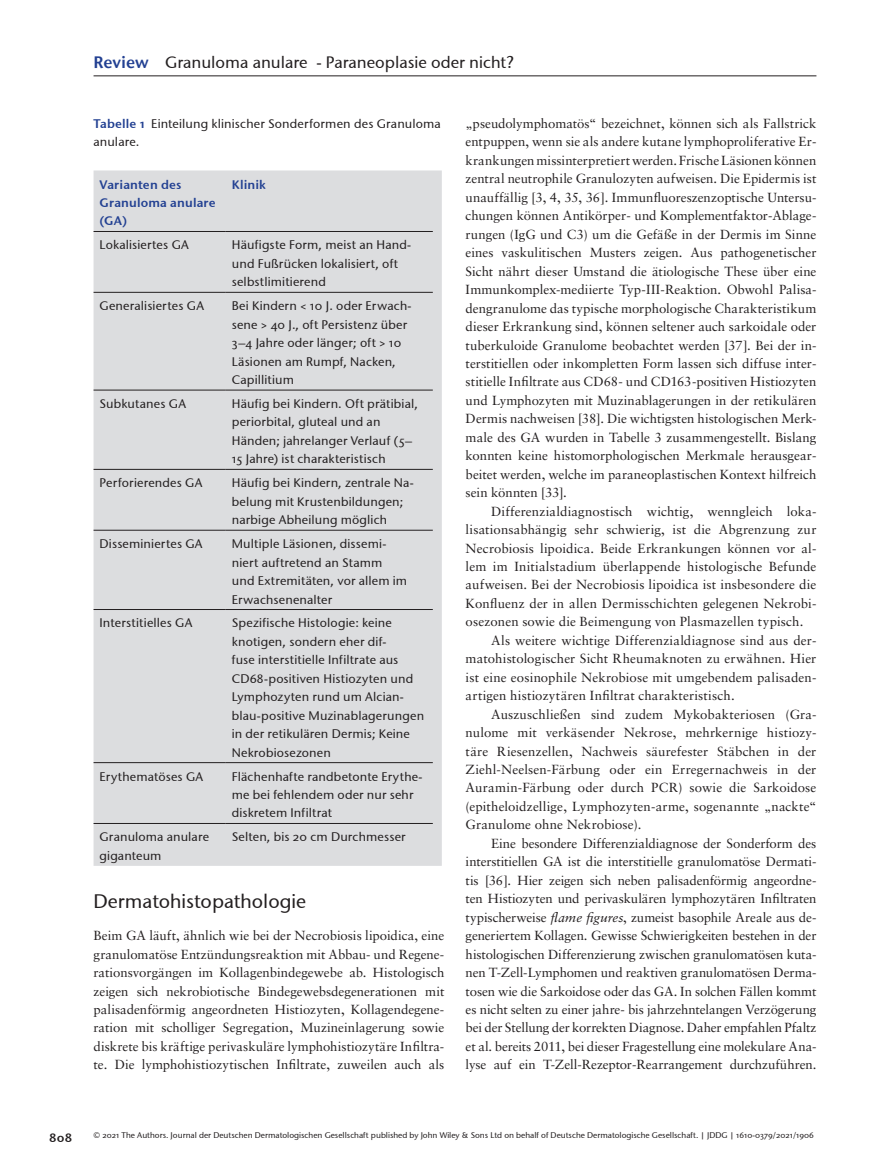
<style>
.page{position:relative;width:893px;height:1174px;background:#fff}
.page>*{position:absolute;margin:0;border:0;box-sizing:border-box;transform-origin:0 0}
.t1{font:19.5px "Stone Sans OSITCTT Medium";color:#231f20}
.t2{font:16.5px "Stone Sans OSITCTT Medium";color:#231f20}
.Para{font:13.2px/18.5px "Sabon";letter-spacing:.01em;color:#231f20;text-align:justify}
.ParaFL{font:13.2px/18.5px "Sabon";color:#231f20;text-align:justify}
.TableBody{font:12.45px/18.5px "Stone Sans OSITCTT Medium";letter-spacing:.015em;color:#231f20}
.TableTitle{font:12.45px/18.5px "Stone Sans OSITCTT Medium";letter-spacing:.01em;color:#231f20}
.TableHead{font:12.45px/18.5px "Stone Sans Sem OSITCTT Semi";letter-spacing:.01em;color:#224092}
.t3{font:12.45px "Stone Sans Sem OSITCTT Semi";color:#231f20}
.t4{font:8.25px "Stone Sans OSITCTT Medium";color:#231f20}
.s1{font-family:"Stone Sans ITC Semi";color:#224092}
.s2{font-family:"Stone Sans Sem OSITCTT Semi";color:#224092}
.s3{font-style:italic}
</style>
<div class="page">
<hr style="left:94px;top:76px;width:722px;height:1px;background:#231f20">
<div style="left:94px;top:170px;width:348px;height:696px;background:#dcdddf"></div>
<hr style="left:94px;top:231px;width:132px;height:1px;background:#231f20">
<hr style="left:226px;top:231px;width:207px;height:1px;background:#231f20">
<hr style="left:94px;top:292px;width:132px;height:1px;background:#231f20">
<hr style="left:226px;top:292px;width:207px;height:1px;background:#231f20">
<hr style="left:94px;top:390px;width:132px;height:1px;background:#231f20">
<hr style="left:226px;top:390px;width:207px;height:1px;background:#231f20">
<hr style="left:94px;top:469px;width:132px;height:1px;background:#231f20">
<hr style="left:226px;top:469px;width:207px;height:1px;background:#231f20">
<hr style="left:94px;top:530px;width:132px;height:1px;background:#231f20">
<hr style="left:226px;top:530px;width:207px;height:1px;background:#231f20">
<hr style="left:94px;top:609px;width:132px;height:1px;background:#231f20">
<hr style="left:226px;top:609px;width:207px;height:1px;background:#231f20">
<hr style="left:94px;top:762px;width:132px;height:1px;background:#231f20">
<hr style="left:226px;top:762px;width:207px;height:1px;background:#231f20">
<hr style="left:94px;top:823px;width:132px;height:1px;background:#231f20">
<hr style="left:226px;top:823px;width:207px;height:1px;background:#231f20">
<p class="t2" style="left:94px;top:52px;width:422px"><span class="s1">Review</span> Granuloma anulare - Paraneoplasie oder nicht?</p>
<p class="TableTitle" style="left:94px;top:114px;width:349px"><span class="s2">Tabelle 1</span> Einteilung klinischer Sonderformen des Granuloma anulare.</p>
<p class="TableHead" style="left:100px;top:175px;width:118px">Varianten des<br>Granuloma anulare (GA)</p>
<p class="TableHead" style="left:232px;top:175px;width:36px">Klinik</p>
<p class="TableBody" style="left:100px;top:236px;width:91px">Lokalisiertes GA</p>
<p class="TableBody" style="left:232px;top:236px;width:181px">Häufigste Form, meist an Hand&shy;und Fußrücken lokalisiert, oft selbstlimitierend</p>
<p class="TableBody" style="left:100px;top:297px;width:106px">Generalisiertes GA</p>
<p class="TableBody" style="left:232px;top:297px;width:181px">Bei Kindern &lt; 10 J. oder Erwach&shy;sene &gt; 40 J., oft Persistenz über<br>3–4 Jahre oder länger; oft &gt; 10<br>Läsionen am Rumpf, Nacken,<br>Capillitium</p>
<p class="TableBody" style="left:100px;top:394px;width:88px">Subkutanes GA</p>
<p class="TableBody" style="left:232px;top:394px;width:188px">Häufig bei Kindern. Oft prätibial, periorbital, gluteal und an<br>Händen; jahrelanger Verlauf (5–<br>15 Jahre) ist charakteristisch</p>
<p class="TableBody" style="left:100px;top:473px;width:104px">Perforierendes GA</p>
<p class="TableBody" style="left:232px;top:473px;width:183px">Häufig bei Kindern, zentrale Na&shy;belung mit Krustenbildungen; narbige Abheilung möglich</p>
<p class="TableBody" style="left:100px;top:534px;width:105px">Disseminiertes GA</p>
<p class="TableBody" style="left:232px;top:534px;width:177px">Multiple Läsionen, dissemi&shy;niert auftretend an Stamm und Extremitäten, vor allem im<br>Erwachsenenalter</p>
<p class="TableBody" style="left:100px;top:614px;width:94px">Interstitielles GA</p>
<p class="TableBody" style="left:232px;top:614px;width:194px">Spezifische Histologie: keine knotigen, sondern eher dif-<br>fuse interstitielle Infiltrate aus<br>CD68-positiven Histiozyten und<br>Lymphozyten rund um Alcian&shy;blau-positive Muzinablagerungen in der retikulären Dermis; Keine<br>Nekrobiosezonen</p>
<p class="TableBody" style="left:100px;top:767px;width:105px">Erythematöses GA</p>
<p class="TableBody" style="left:232px;top:767px;width:192px">Flächenhafte randbetonte Erythe&shy;me bei fehlendem oder nur sehr diskretem Infiltrat</p>
<p class="TableBody" style="left:100px;top:827px;width:111px">Granuloma anulare giganteum</p>
<p class="TableBody" style="left:232px;top:827px;width:175px">Selten, bis 20 cm Durchmesser</p>
<h1 class="t1" style="left:94px;top:889px;width:214px">Dermatohistopathologie</h1>
<p class="ParaFL" style="left:94px;top:926px;width:352px">Beim GA läuft, ähnlich wie bei der Necrobiosis lipoidica, eine granulomatöse Entzündungsreaktion mit Abbau- und Regene&shy;rationsvorgängen im Kollagenbindegewebe ab. Histologisch zeigen sich nekrobiotische Bindegewebsdegenerationen mit palisadenförmig angeordneten Histiozyten, Kollagendegene&shy;ration mit scholliger Segregation, Muzineinlagerung sowie diskrete bis kräftige perivaskuläre lymphohistiozytäre Infiltra&shy;te. Die lymphohistiozytischen Infiltrate, zuweilen auch als</p>
<p class="ParaFL" style="left:466px;top:114px;width:352px">„pseudolymphomatös“ bezeichnet, können sich als Fallstrick entpuppen, wenn sie als andere kutane lymphoproliferative Er&shy;krankungen missinterpretiert werden. Frische Läsionen können zentral neutrophile Granulozyten aufweisen. Die Epidermis ist unauffällig [3, 4, 35, 36]. Immunfluoreszenzoptische Untersu&shy;chungen können Antikörper- und Komplementfaktor-Ablage&shy;rungen (IgG und C3) um die Gefäße in der Dermis im Sinne eines vaskulitischen Musters zeigen. Aus pathogenetischer Sicht nährt dieser Umstand die ätiologische These über eine Immunkomplex-mediierte Typ-III-Reaktion. Obwohl Palisa&shy;dengranulome das typische morphologische Charakteristikum dieser Erkrankung sind, können seltener auch sarkoidale oder tuberkuloide Granulome beobachtet werden [37]. Bei der in&shy;terstitiellen oder inkompletten Form lassen sich diffuse inter&shy;stitielle Infiltrate aus CD68- und CD163-positiven Histiozyten und Lymphozyten mit Muzinablagerungen in der retikulären Dermis nachweisen [38]. Die wichtigsten histologischen Merk&shy;male des GA wurden in Tabelle 3 zusammengestellt. Bislang konnten keine histomorphologischen Merkmale herausgear&shy;beitet werden, welche im paraneoplastischen Kontext hilfreich sein könnten [33].</p>
<p class="Para" style="left:466px;top:501px;width:352px;text-indent:26px">Differenzialdiagnostisch wichtig, wenngleich loka&shy;lisationsabhängig sehr schwierig, ist die Abgrenzung zur Necrobiosis lipoidica. Beide Erkrankungen können vor al&shy;lem im Initialstadium überlappende histologische Befunde aufweisen. Bei der Necrobiosis lipoidica ist insbesondere die Konfluenz der in allen Dermisschichten gelegenen Nekrobi&shy;osezonen sowie die Beimengung von Plasmazellen typisch.</p>
<p class="Para" style="left:466px;top:631px;width:352px;text-indent:26px">Als weitere wichtige Differenzialdiagnose sind aus der&shy;matohistologischer Sicht Rheumaknoten zu erwähnen. Hier ist eine eosinophile Nekrobiose mit umgebendem palisaden&shy;artigen histiozytären Infiltrat charakteristisch.</p>
<p class="Para" style="left:466px;top:704px;width:352px;text-indent:26px">Auszuschließen sind zudem Mykobakteriosen (Gra&shy;nulome mit verkäsender Nekrose, mehrkernige histiozy&shy;täre Riesenzellen, Nachweis säurefester Stäbchen in der Ziehl-Neelsen-Färbung oder ein Erregernachweis in der Auramin-Färbung oder durch PCR) sowie die Sarkoidose (epitheloidzellige, Lymphozyten-arme, sogenannte „nackte“ Granulome ohne Nekrobiose).</p>
<p class="Para" style="left:466px;top:834px;width:352px;text-indent:26px">Eine besondere Differenzialdiagnose der Sonderform des interstitiellen GA ist die interstitielle granulomatöse Dermati&shy;tis [36]. Hier zeigen sich neben palisadenförmig angeordne&shy;ten Histiozyten und perivaskulären lymphozytären Infiltraten typischerweise <span class="s3">flame figures</span>, zumeist basophile Areale aus de&shy;generiertem Kollagen. Gewisse Schwierigkeiten bestehen in der histologischen Differenzierung zwischen granulomatösen kuta&shy;nen T-Zell-Lymphomen und reaktiven granulomatösen Derma&shy;tosen wie die Sarkoidose oder das GA. In solchen Fällen kommt es nicht selten zu einer jahre- bis jahrzehntelangen Verzögerung bei der Stellung der korrekten Diagnose. Daher empfahlen Pfaltz et al. bereits 2011, bei dieser Fragestellung eine molekulare Ana&shy;lyse auf ein T-Zell-Rezeptor-Rearrangement durchzuführen.</p>
<p class="t3" style="left:49px;top:1130px;width:25px">808</p>
<p class="t4" style="left:94px;top:1130px;width:722px">© 2021 The Authors. Journal der Deutschen Dermatologischen Gesellschaft published by John Wiley &amp; Sons Ltd on behalf of Deutsche Dermatologische Gesellschaft. | JDDG | 1610-0379/2021/1906</p>
</div>
